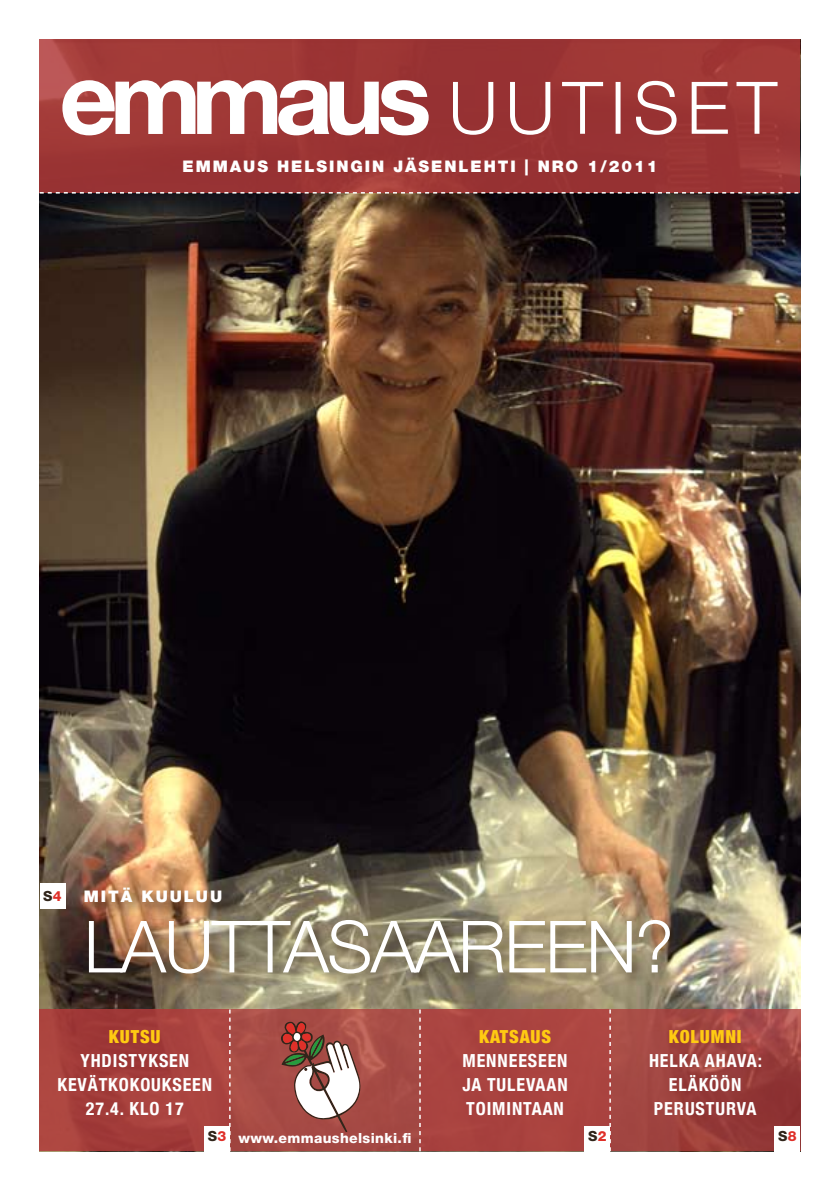
<style>
.page{position:relative;width:840px;height:1191px;background:#fff}
.page>*{position:absolute;margin:0;border:0;box-sizing:border-box;transform-origin:0 0}
.t1{font:300 72px "Helvetica Neue";letter-spacing:-.025em;color:#fff}
.t2{font:700 condensed 18px/24px "Helvetica Neue";letter-spacing:.05em;color:#fff;text-align:center}
.t3{font:900 condensed 18px "Helvetica Neue";letter-spacing:.05em;color:#ffcb12}
.t4{font:900 16px "Helvetica Neue";letter-spacing:.12em;color:#fff}
.t5{font:800 14px "Helvetica Neue";letter-spacing:.025em;color:#fff}
.t6{font:800 14px "Helvetica Neue";letter-spacing:.03em;color:#31251a}
.s1{color:#df3029}
</style>
<div class="page">
<img style="left:40px;top:193px;width:759px;height:816px">
<div style="left:40px;top:40px;width:759px;height:153px;background:#9a3434"></div>
<svg style="left:40px;top:192px;width:757px;height:2px"></svg>
<div style="left:40px;top:1009px;width:190px;height:142px;background:#a7403d"></div>
<div style="left:230px;top:1009px;width:190px;height:142px;background:#a64b45"></div>
<div style="left:420px;top:1009px;width:189px;height:142px;background:#aa4340"></div>
<svg style="left:610px;top:1009px;width:189px;height:142px;background:#9e4340"></svg>
<svg style="left:229px;top:1009px;width:1px;height:116px"></svg>
<svg style="left:609px;top:1009px;width:1px;height:117px"></svg>
<div style="left:204px;top:1125px;width:26px;height:26px;background:#fff"></div>
<div style="left:584px;top:1125px;width:25px;height:26px;background:#fff"></div>
<div style="left:774px;top:1125px;width:25px;height:26px;background:#fff"></div>
<svg style="left:419px;top:1009px;width:1px;height:142px"></svg>
<svg style="left:281px;top:1021px;width:79px;height:111px"></svg>
<div style="left:40px;top:883px;width:25px;height:26px;background:#fff"></div>
<div style="left:80px;top:881px;width:605px;height:108px;background:#31251a;opacity:.75"></div>
<svg style="left:62px;top:80px;width:366px;height:55px"></svg>
<svg style="left:453px;top:81px;width:324px;height:54px"></svg>
<p class="t4" style="left:182px;top:157px;width:476px">EMMAUS HELSINGIN JÄSENLEHTI | NRO 1/2011</p>
<p class="t6" style="left:43px;top:887px;width:20px">S<span class="s1">4</span></p>
<p class="t4" style="left:84px;top:887px;width:140px">MITÄ KUULUU</p>
<h1 class="t1" style="left:84px;top:902px;width:591px">LAUTTASAAREEN?</h1>
<p class="t3" style="left:109px;top:1025px;width:53px">KUTSU</p>
<p class="t2" style="left:57px;top:1048px;width:156px">YHDISTYKSEN<br>KEVÄTKOKOUKSEEN<br>27.4. KLO 17</p>
<p class="t3" style="left:479px;top:1025px;width:73px">KATSAUS</p>
<p class="t2" style="left:462px;top:1048px;width:107px;text-align:justify">MENNEESEEN JA TULEVAAN TOIMINTAAN</p>
<p class="t3" style="left:668px;top:1025px;width:74px">KOLUMNI</p>
<p class="t2" style="left:648px;top:1048px;width:114px">HELKA AHAVA:<br>ELÄKÖÖN<br>PERUSTURVA</p>
<p class="t6" style="left:208px;top:1127px;width:20px">S<span class="s1">3</span></p>
<p class="t6" style="left:587px;top:1127px;width:20px">S<span class="s1">2</span></p>
<p class="t6" style="left:777px;top:1127px;width:20px">S<span class="s1">8</span></p>
<p class="t5" style="left:238px;top:1129px;width:174px">www.emmaushelsinki.fi</p>
</div>
